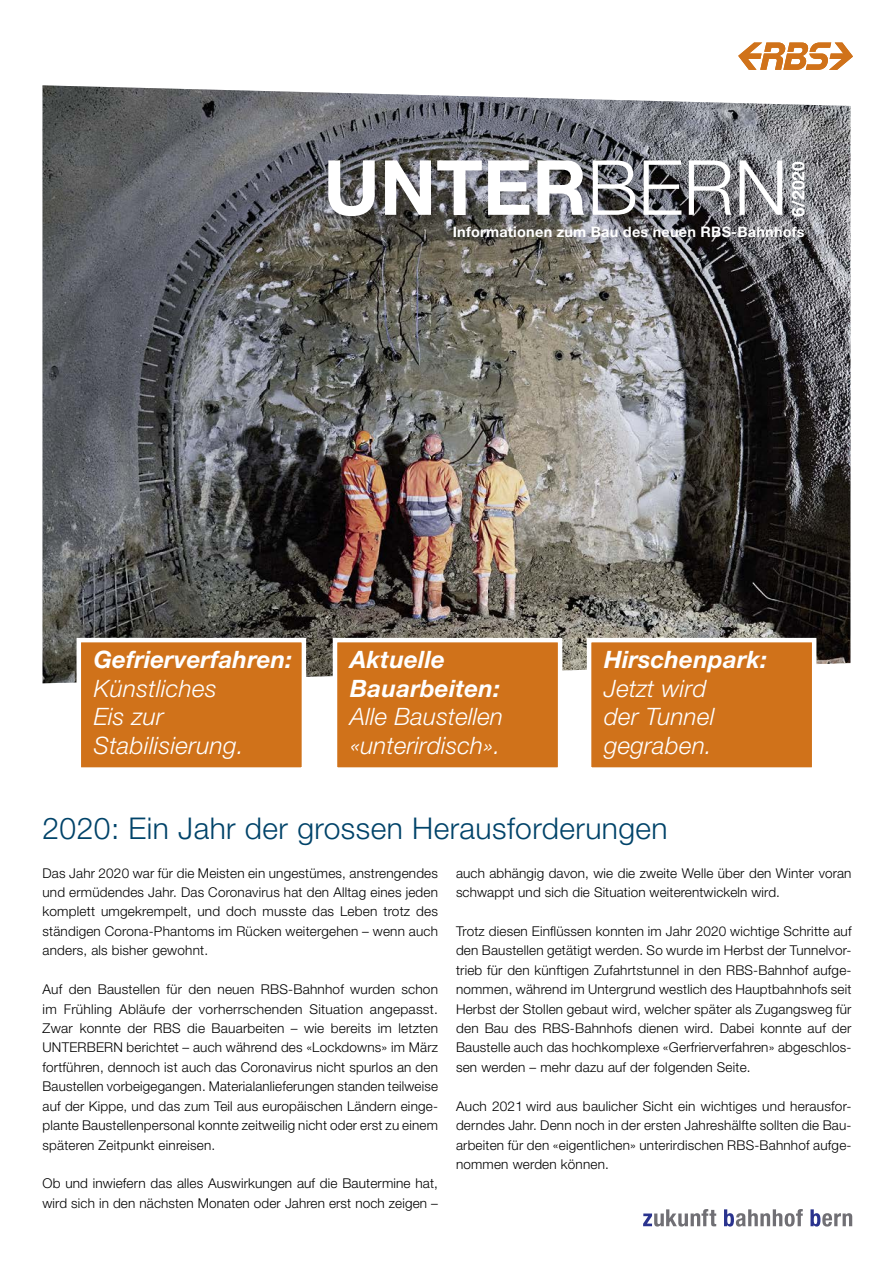
<style>
.page{position:relative;width:893px;height:1263px;background:#fff}
.page>*{position:absolute;margin:0;border:0;box-sizing:border-box;transform-origin:0 0}
.Titel_Haupttext{font:300 30px "Helvetica Neue LT Std";letter-spacing:.015em;color:#004369}
.Teaser{font:italic 300 24px/28.5px "Helvetica Neue LT Std";letter-spacing:.015em;color:#fff}
.Teaser-2{font:italic 700 24px "Helvetica Neue LT Std";letter-spacing:.01em;color:#fff}
.Lead_Haupttext{font:700 17.4px "Helvetica Neue LT Std";color:#fff}
.Lead_Haupttext-2{font:700 14.55px "Helvetica Neue LT Std";letter-spacing:.015em;color:#fff}
.Grundtext_Haupttext{font:300 13.5px/19.4px "Helvetica Neue LT Std";letter-spacing:.01em;color:#000;text-align:justify}
.s1{font-weight:700}
</style>
<div class="page">
<svg style="left:738px;top:43px;width:115px;height:27px"></svg>
<svg style="left:643px;top:1209px;width:73px;height:17px"></svg>
<svg style="left:724px;top:1209px;width:79px;height:17px"></svg>
<svg style="left:810px;top:1209px;width:42px;height:17px"></svg>
<img style="left:43px;top:85px;width:807px;height:598px">
<div style="left:79px;top:640px;width:225px;height:129px;background:#d0721a"></div>
<div style="left:77px;top:638px;width:229px;height:134px;border:4px solid #fff"></div>
<div style="left:589px;top:640px;width:225px;height:129px;background:#d0721a"></div>
<div style="left:587px;top:638px;width:229px;height:134px;border:4px solid #fff"></div>
<div style="left:335px;top:640px;width:225px;height:129px;background:#d0721a"></div>
<div style="left:333px;top:638px;width:229px;height:134px;border:4px solid #fff"></div>
<div style="left:324px;top:156px;width:472px;height:74px;background:#000;opacity:.2"></div>
<svg style="left:328px;top:160px;width:454px;height:56px"></svg>
<div style="left:449px;top:221px;width:369px;height:29px;background:#000;opacity:.2"></div>
<div style="left:787px;top:157px;width:31px;height:72px;background:#000;opacity:.2"></div>
<p class="Lead_Haupttext" style="left:788px;top:217px;width:57px;rotate:-90deg">6/2020</p>
<p class="Lead_Haupttext-2" style="left:453px;top:222px;width:353px">Informationen zum Bau des neuen RBS-Bahnhofs</p>
<p class="Teaser" style="left:94px;top:645px;width:200px"><span class="s1">Gefrierverfahren:<br></span>Künstliches<br>Eis zur<br>Stabilisierung.</p>
<p class="Teaser-2" style="left:604px;top:645px;width:164px">Hirschenpark:</p>
<p class="Teaser" style="left:350px;top:645px;width:155px"><span class="s1">Aktuelle<br>Bauarbeiten:<br></span>Alle Baustellen «unterirdisch».</p>
<p class="Teaser" style="left:604px;top:673px;width:112px">Jetzt wird der Tunnel gegraben.</p>
<p class="Titel_Haupttext" style="left:43px;top:810px;width:627px">2020: Ein Jahr der grossen Herausforderungen</p>
<p class="Grundtext_Haupttext" style="left:43px;top:863px;width:397px">Das Jahr 2020 war für die Meisten ein ungestümes, anstrengendes und ermüdendes Jahr. Das Coronavirus hat den Alltag eines jeden komplett umgekrempelt, und doch musste das Leben trotz des ständigen Corona-Phantoms im Rücken weitergehen – wenn auch anders, als bisher gewohnt.</p>
<p class="Grundtext_Haupttext" style="left:43px;top:979px;width:397px">Auf den Baustellen für den neuen RBS-Bahnhof wurden schon im Frühling Abläufe der vorherrschenden Situation angepasst.<br>Zwar konnte der RBS die Bauarbeiten – wie bereits im letzten UNTERBERN berichtet – auch während des «Lockdowns» im März fortführen, dennoch ist auch das Coronavirus nicht spurlos an den Baustellen vorbeigegangen. Materialanlieferungen standen teilweise auf der Kippe, und das zum Teil aus europäischen Ländern einge&shy;plante Baustellenpersonal konnte zeitweilig nicht oder erst zu einem späteren Zeitpunkt einreisen.</p>
<p class="Grundtext_Haupttext" style="left:43px;top:1173px;width:397px">Ob und inwiefern das alles Auswirkungen auf die Bautermine hat, wird sich in den nächsten Monaten oder Jahren erst noch zeigen –</p>
<p class="Grundtext_Haupttext" style="left:456px;top:863px;width:397px">auch abhängig davon, wie die zweite Welle über den Winter voran schwappt und sich die Situation weiterentwickeln wird.</p>
<p class="Grundtext_Haupttext" style="left:456px;top:921px;width:397px">Trotz diesen Einflüssen konnten im Jahr 2020 wichtige Schritte auf den Baustellen getätigt werden. So wurde im Herbst der Tunnelvor&shy;trieb für den künftigen Zufahrtstunnel in den RBS-Bahnhof aufge&shy;nommen, während im Untergrund westlich des Hauptbahnhofs seit Herbst der Stollen gebaut wird, welcher später als Zugangsweg für den Bau des RBS-Bahnhofs dienen wird. Dabei konnte auf der Baustelle auch das hochkomplexe «Gerfrierverfahren» abgeschlos&shy;sen werden – mehr dazu auf der folgenden Seite.</p>
<p class="Grundtext_Haupttext" style="left:456px;top:1096px;width:397px">Auch 2021 wird aus baulicher Sicht ein wichtiges und herausfor&shy;derndes Jahr. Denn noch in der ersten Jahreshälfte sollten die Bau&shy;arbeiten für den «eigentlichen» unterirdischen RBS-Bahnhof aufge&shy;nommen werden können.</p>
</div>
